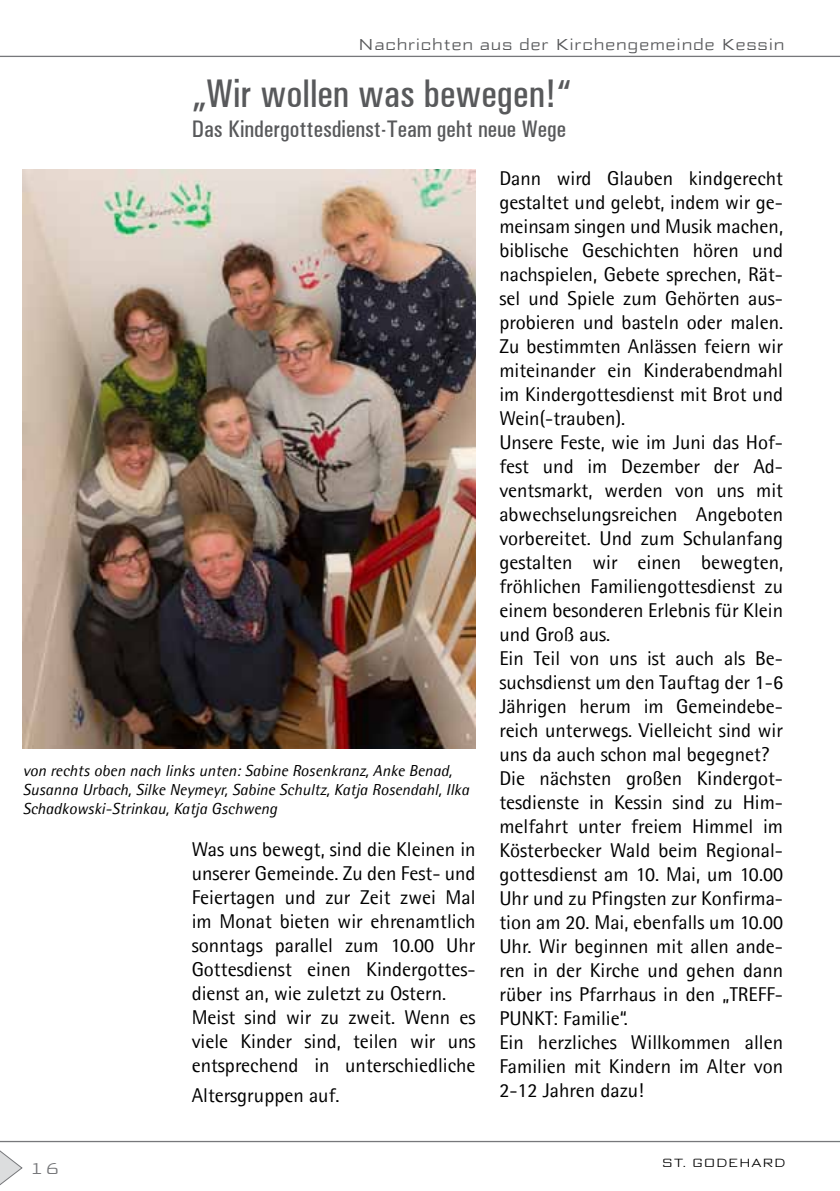
<style>
.page{position:relative;width:840px;height:1191px;background:#fff}
.page>*{position:absolute;margin:0;border:0;box-sizing:border-box;transform-origin:0 0}
.t1{font:500 condensed 40px "Univers";color:#58595b}
.t2{font:500 condensed 24px "Univers";color:#58595b}
.t3{font:20px/24px "Agfa Rotis Semisans";color:#000}
.t4{font:italic 16px/19.2px "Agfa Rotis Semisans";color:#000}
.t5{font:300 16px "Morris Sans Com";color:#58595b}
.t6{font:300 16px "Morris Sans Com";color:#77787b}
.t7{font:300 12px "Morris Sans Com";color:#000}
</style>
<div class="page">
<svg style="left:0;top:1140px;width:839px;height:46px"></svg>
<svg style="left:0;top:55px;width:839px;height:2px;background:#a9a9ab"></svg>
<img style="left:23px;top:169px;width:452px;height:579px">
<p class="t5" style="left:357px;top:33px;width:428px">Nachrichten aus der Kirchengemeinde Kessin</p>
<h1 class="t1" style="left:192px;top:70px;width:380px">„Wir wollen was bewegen!“</h1>
<p class="t2" style="left:192px;top:115px;width:375px">Das Kindergottesdienst-Team geht neue Wege</p>
<p class="t3" style="left:499px;top:166px;width:285px">Dann wird Glauben kindgerecht gestaltet und gelebt, indem wir ge&shy;meinsam singen und Musik machen, biblische Geschichten hören und nachspielen, Gebete sprechen, Rät&shy;sel und Spiele zum Gehörten aus&shy;probieren und basteln oder malen.<br>Zu bestimmten Anlässen feiern wir miteinander ein Kinderabendmahl im Kindergottesdienst mit Brot und<br>Wein(-trauben).<br>Unsere Feste, wie im Juni das Hof&shy;fest und im Dezember der Ad&shy;ventsmarkt, werden von uns mit abwechselungsreichen Angeboten vorbereitet. Und zum Schulanfang gestalten wir einen bewegten, fröhlichen Familiengottesdienst zu einem besonderen Erlebnis für Klein und Groß aus.<br>Ein Teil von uns ist auch als Be&shy;suchsdienst um den Tauftag der 1-6<br>Jährigen herum im Gemeindebe&shy;reich unterwegs. Vielleicht sind wir uns da auch schon mal begegnet?<br>Die nächsten großen Kindergot&shy;tesdienste in Kessin sind zu Him&shy;melfahrt unter freiem Himmel im<br>Kösterbecker Wald beim Regional&shy;gottesdienst am 10. Mai, um 10.00<br>Uhr und zu Pfingsten zur Konfirma&shy;tion am 20. Mai, ebenfalls um 10.00<br>Uhr. Wir beginnen mit allen ande&shy;ren in der Kirche und gehen dann rüber ins Pfarrhaus in den „TREFF-<br>PUNKT: Familie“.<br>Ein herzliches Willkommen allen<br>Familien mit Kindern im Alter von<br>2-12 Jahren dazu!</p>
<p class="t4" style="left:23px;top:761px;width:447px">von rechts oben nach links unten: Sabine Rosenkranz, Anke Benad,<br>Susanna Urbach, Silke Neymeyr, Sabine Schultz, Katja Rosendahl, Ilka<br>Schadkowski-Strinkau, Katja Gschweng</p>
<p class="t3" style="left:191px;top:836px;width:285px">Was uns bewegt, sind die Kleinen in unserer Gemeinde. Zu den Fest- und Feiertagen und zur Zeit zwei Mal im Monat bieten wir ehrenamtlich sonntags parallel zum 10.00 Uhr Gottesdienst einen Kindergottes&shy;dienst an, wie zuletzt zu Ostern.<br>Meist sind wir zu zweit. Wenn es viele Kinder sind, teilen wir uns entsprechend in unterschiedliche</p>
<p class="t3" style="left:191px;top:1082px;width:149px">Altersgruppen auf.</p>
<p class="t6" style="left:29px;top:1157px;width:33px">16</p>
<p class="t7" style="left:661px;top:1154px;width:125px">St. Godehard</p>
</div>
